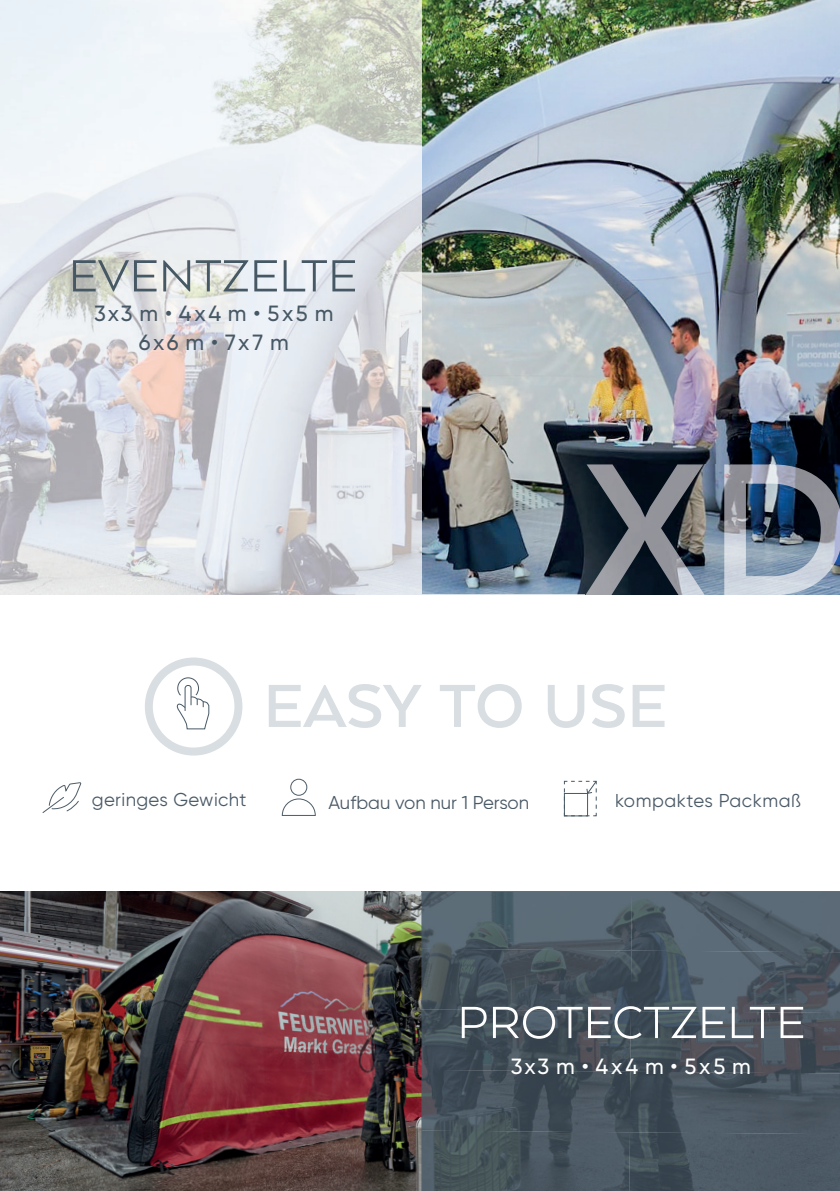
<style>
.page{position:relative;width:840px;height:1191px;background:#fff}
.page>*{position:absolute;margin:0;border:0;box-sizing:border-box;transform-origin:0 0}
.t1{font:700 70px "Arquitecta";letter-spacing:-.005em;color:#d8dee2}
.t2{font:52px "Arquitecta";color:#fff}
.t3{font:52px "Arquitecta";color:#475865}
.t4{font:500 22px/29px "Gilroy";letter-spacing:.11em;color:#475865;text-align:center}
.t5{font:500 22px "Gilroy";letter-spacing:.13em;color:#fff}
.t6{font:18.6px "Gilroy";letter-spacing:.02em;color:#4a5a67}
.t7{font:18.6px "Gilroy";color:#4a5a67}
</style>
<div class="page">
<img style="left:0;top:0;width:839px;height:594px">
<img style="left:0;top:892px;width:421px;height:299px">
<img style="left:421px;top:892px;width:210px;height:56px">
<img style="left:631px;top:892px;width:208px;height:58px">
<img style="left:421px;top:948px;width:210px;height:61px">
<img style="left:630px;top:950px;width:209px;height:61px">
<img style="left:421px;top:1009px;width:209px;height:60px">
<img style="left:630px;top:1011px;width:209px;height:60px">
<img style="left:421px;top:1069px;width:209px;height:61px">
<img style="left:629px;top:1071px;width:210px;height:61px">
<img style="left:421px;top:1130px;width:208px;height:61px">
<img style="left:629px;top:1132px;width:210px;height:59px">
<img style="left:585px;top:464px;width:254px;height:130px">
<svg style="left:145px;top:657px;width:97px;height:98px"></svg>
<svg style="left:42px;top:782px;width:40px;height:31px"></svg>
<div style="left:290px;top:778px;width:17px;height:17px;border:1px solid #4d5c67;border-radius:50%"></div>
<svg style="left:281px;top:798px;width:35px;height:18px"></svg>
<svg style="left:563px;top:780px;width:34px;height:36px"></svg>
<h2 class="t3" style="left:68px;top:243px;width:290px">EVENTZELTE</h2>
<p class="t4" style="left:94px;top:299px;width:241px">3x3 m • 4x4 m • 5x5 m<br>6x6 m • 7x7 m</p>
<h1 class="t1" style="left:263px;top:662px;width:405px">EASY TO USE</h1>
<p class="t6" style="left:92px;top:788px;width:156px">geringes Gewicht</p>
<p class="t7" style="left:328px;top:791px;width:202px">Aufbau von nur 1 Person</p>
<p class="t6" style="left:614px;top:789px;width:187px">kompaktes Packmaß</p>
<h2 class="t2" style="left:457px;top:990px;width:349px">PROTECTZELTE</h2>
<p class="t5" style="left:510px;top:1052px;width:241px">3x3 m • 4x4 m • 5x5 m</p>
</div>
